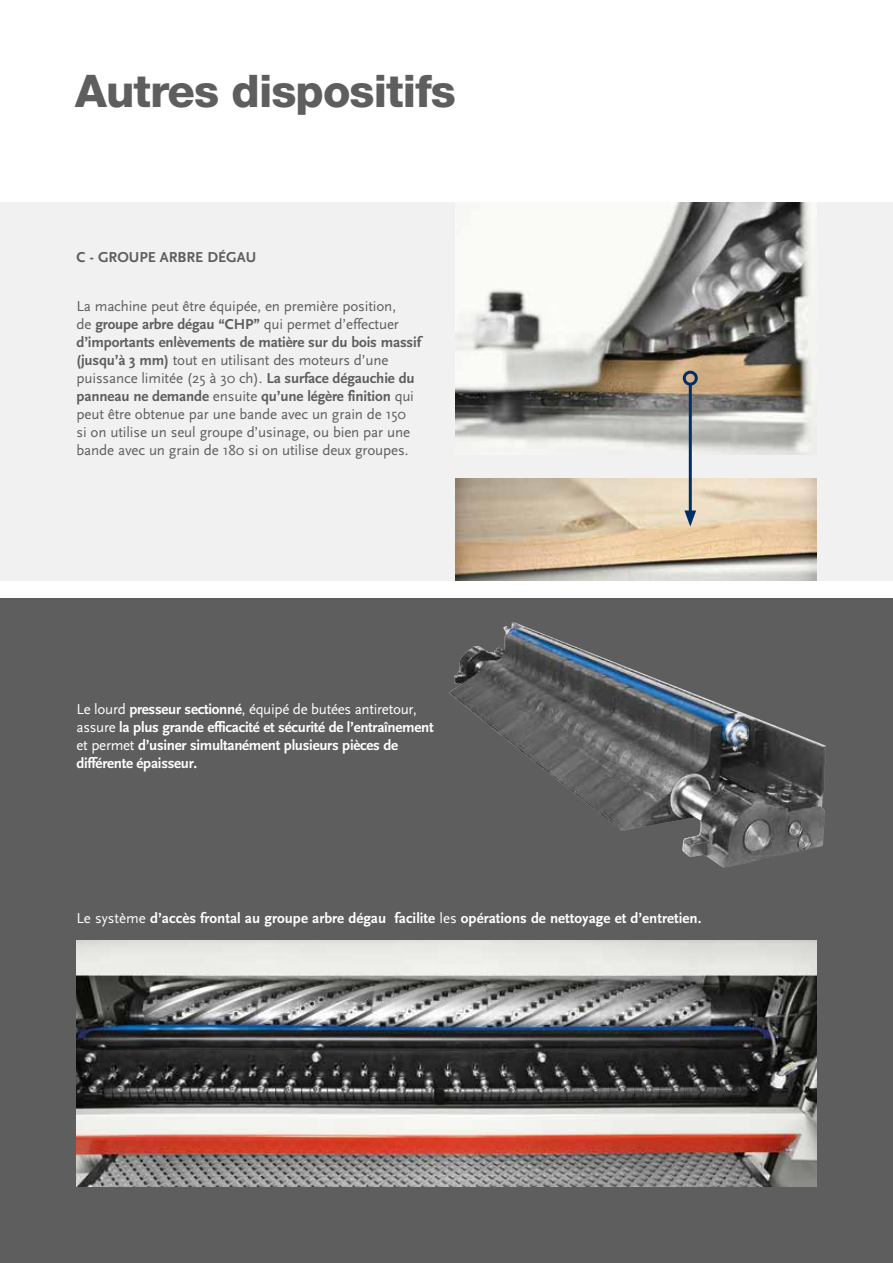
<style>
.page{position:relative;width:893px;height:1263px;background:#fff}
.page>*{position:absolute;margin:0;border:0;box-sizing:border-box;transform-origin:0 0}
.t1{font:800 45px "Helvetica Neue LT Std";letter-spacing:-.02em;color:#5f5e5e}
.t2{font:15px/18px "Scala Sans";letter-spacing:-.01em;color:#5f5e5e}
.t3{font:700 15px/18px "Scala Sans";letter-spacing:-.02em;color:#fff}
.t4{font:700 15px "Scala Sans";color:#fff}
.t5{font:700 15px "Scala Sans";color:#5f5e5e}
.s1{font-weight:700}
.s2{font-weight:400}
</style>
<div class="page">
<div style="left:0;top:203px;width:893px;height:378px;background:#f1f1f1"></div>
<div style="left:0;top:889px;width:893px;height:374px;background:#5f5e5e"></div>
<div style="left:0;top:599px;width:893px;height:298px;background:#5f5e5e"></div>
<img style="left:455px;top:203px;width:361px;height:252px">
<img style="left:455px;top:479px;width:361px;height:102px">
<img style="left:77px;top:941px;width:739px;height:245px">
<img style="left:449px;top:623px;width:377px;height:245px">
<hr style="left:689px;top:384px;width:3px;height:132px;background:#003063">
<div style="left:683px;top:371px;width:15px;height:15px;border:3px solid #003063;border-radius:50%"></div>
<svg style="left:684px;top:510px;width:12px;height:17px"></svg>
<hr style="left:892px;top:203px;width:1px;height:1060px;background:#f1f1f1">
<h1 class="t1" style="left:75px;top:64px;width:382px">Autres dispositifs</h1>
<p class="t5" style="left:77px;top:249px;width:181px">C - GROUPE ARBRE DÉGAU</p>
<p class="t2" style="left:77px;top:297px;width:346px">La machine peut être équipée, en première position,<br>de <span class="s1">groupe arbre dégau “CHP”</span> qui permet d’effectuer <span class="s1">d’importants enlèvements de matière sur du bois massif (jusqu’à 3 mm)</span> tout en utilisant des moteurs d’une puissance limitée (25 à 30 ch). <span class="s1">La surface dégauchie du panneau ne demande</span> ensuite <span class="s1">qu’une légère finition</span> qui peut être obtenue par une bande avec un grain de 150<br>si on utilise un seul groupe d’usinage, ou bien par une bande avec un grain de 180 si on utilise deux groupes.</p>
<p class="t3" style="left:77px;top:701px;width:359px"><span class="s2">Le lourd</span> presseur sectionné<span class="s2">, équipé de butées antiretour, assure</span> la plus grande efficacité et sécurité de l’entraînement <span class="s2">et permet</span> d’usiner simultanément plusieurs pièces de différente épaisseur.</p>
<p class="t4" style="left:77px;top:910px;width:626px"><span class="s2">Le système</span> d’accès frontal au groupe arbre dégau facilite <span class="s2">les</span> opérations de nettoyage et d’entretien.</p>
</div>
